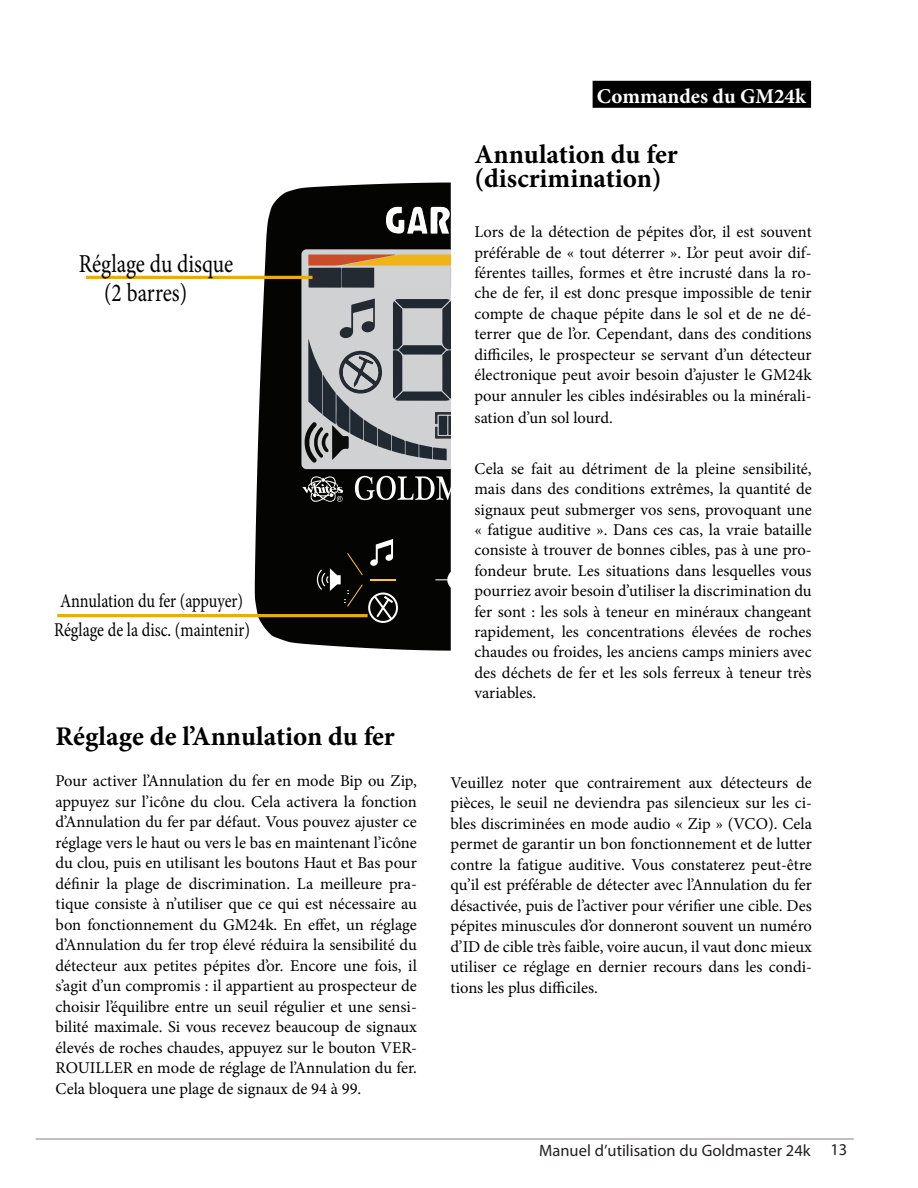
<style>
.page{position:relative;width:918px;height:1188px;background:#fff}
.page>*{position:absolute;margin:0;border:0;box-sizing:border-box;transform-origin:0 0}
.Paragraph_Style63{font:700 27px/24px "Minion Pro";color:#000}
.Paragraph_Style1{font:700 27px "Minion Pro";color:#000}
.Paragraph_Style61{font:25.8px/29.4px "Minion Pro";color:#000;scale:.83 1}
.Paragraph_Style1-2{font:700 21px "Minion Pro";color:#fff}
.Paragraph_Style1-3{font:19.5px "Minion Pro";color:#000;scale:.83 1}
.Paragraph_Style62{font:19.5px "Minion Pro";letter-spacing:-.005em;color:#000;scale:.83 1}
.Paragraph_Style1-4{font:16.5px/20.5px "Minion Pro";color:#000;text-align:justify}
.Paragraph_Style63-2{font:16.5px/20.4px "Minion Pro";color:#000;text-align:justify}
.t1{font:16.5px "Myriad Pro";color:#231f20}
</style>
<div class="page">
<svg style="left:255px;top:183px;width:196px;height:468px;background:#1b1c1a"></svg>
<svg style="left:435px;top:557px;width:16px;height:46px"></svg>
<svg style="left:385px;top:205px;width:66px;height:30px"></svg>
<svg style="left:355px;top:476px;width:96px;height:24px"></svg>
<svg style="left:302px;top:476px;width:41px;height:26px"></svg>
<svg style="left:301px;top:249px;width:150px;height:220px;background:#9a9997"></svg>
<svg style="left:317px;top:539px;width:81px;height:84px;background:#22221e"></svg>
<hr style="left:57px;top:614px;width:311px;height:3px;background:#e5ae0d">
<hr style="left:86px;top:276px;width:227px;height:3px;background:#e5ae0d">
<div style="left:593px;top:81px;width:218px;height:27px;background:#000;border:1px solid #000"></div>
<hr style="left:36px;top:1139px;width:818px;height:1px;background:#808285">
<div style="left:375px;top:267px;width:76px;height:21px;background:#d1d2d3"></div>
<p class="Paragraph_Style61" style="left:104px;top:249px;width:157px;text-indent:-26px">Réglage du disque (2 barres)</p>
<p class="Paragraph_Style62" style="left:60px;top:588px;width:222px">Annulation du fer (appuyer)</p>
<p class="Paragraph_Style1-3" style="left:54px;top:617px;width:238px">Réglage de la disc. (maintenir)</p>
<p class="Paragraph_Style1-2" style="left:597px;top:81px;width:210px">Commandes du GM24k</p>
<p class="Paragraph_Style63" style="left:475px;top:142px;width:205px">Annulation du fer (discrimination)</p>
<p class="Paragraph_Style63-2" style="left:475px;top:222px;width:339px">Lors de la détection de pépites d’or, il est souvent préférable de « tout déterrer ». L’or peut avoir dif&shy;férentes tailles, formes et être incrusté dans la ro&shy;che de fer, il est donc presque impossible de tenir compte de chaque pépite dans le sol et de ne dé&shy;terrer que de l’or. Cependant, dans des conditions difficiles, le prospecteur se servant d’un détecteur électronique peut avoir besoin d’ajuster le GM24k pour annuler les cibles indésirables ou la minérali-</p>
<p class="Paragraph_Style63-2" style="left:475px;top:408px;width:140px">sation d’un sol lourd.</p>
<p class="Paragraph_Style63-2" style="left:475px;top:458px;width:339px">Cela se fait au détriment de la pleine sensibilité, mais dans des conditions extrêmes, la quantité de signaux peut submerger vos sens, provoquant une « fatigue auditive ». Dans ces cas, la vraie bataille consiste à trouver de bonnes cibles, pas à une pro&shy;fondeur brute. Les situations dans lesquelles vous pourriez avoir besoin d’utiliser la discrimination du fer sont : les sols à teneur en minéraux changeant rapidement, les concentrations élevées de roches chaudes ou froides, les anciens camps miniers avec des déchets de fer et les sols ferreux à teneur très variables.</p>
<p class="Paragraph_Style1" style="left:56px;top:718px;width:341px">Réglage de l’Annulation du fer</p>
<p class="Paragraph_Style1-4" style="left:56px;top:771px;width:363px">Pour activer l’Annulation du fer en mode Bip ou Zip, appuyez sur l’icône du clou. Cela activera la fonction d’Annulation du fer par défaut. Vous pouvez ajuster ce réglage vers le haut ou vers le bas en maintenant l’icône du clou, puis en utilisant les boutons Haut et Bas pour définir la plage de discrimination. La meilleure pra&shy;tique consiste à n’utiliser que ce qui est nécessaire au bon fonctionnement du GM24k. En effet, un réglage d’Annulation du fer trop élevé réduira la sensibilité du détecteur aux petites pépites d’or. Encore une fois, il s’agit d’un compromis : il appartient au prospecteur de choisir l’équilibre entre un seuil régulier et une sensi&shy;bilité maximale. Si vous recevez beaucoup de signaux élevés de roches chaudes, appuyez sur le bouton VER-ROUILLER en mode de réglage de l’Annulation du fer.<br>Cela bloquera une plage de signaux de 94 à 99.</p>
<p class="Paragraph_Style1-4" style="left:451px;top:772px;width:363px">Veuillez noter que contrairement aux détecteurs de pièces, le seuil ne deviendra pas silencieux sur les ci&shy;bles discriminées en mode audio « Zip » (VCO). Cela permet de garantir un bon fonctionnement et de lutter contre la fatigue auditive. Vous constaterez peut-être qu’il est préférable de détecter avec l’Annulation du fer désactivée, puis de l’activer pour vérifier une cible. Des pépites minuscules d’or donneront souvent un numéro d’ID de cible très faible, voire aucun, il vaut donc mieux utiliser ce réglage en dernier recours dans les condi&shy;tions les plus difficiles.</p>
<p class="t1" style="left:539px;top:1140px;width:310px">Manuel d’utilisation du Goldmaster 24k 13</p>
</div>
